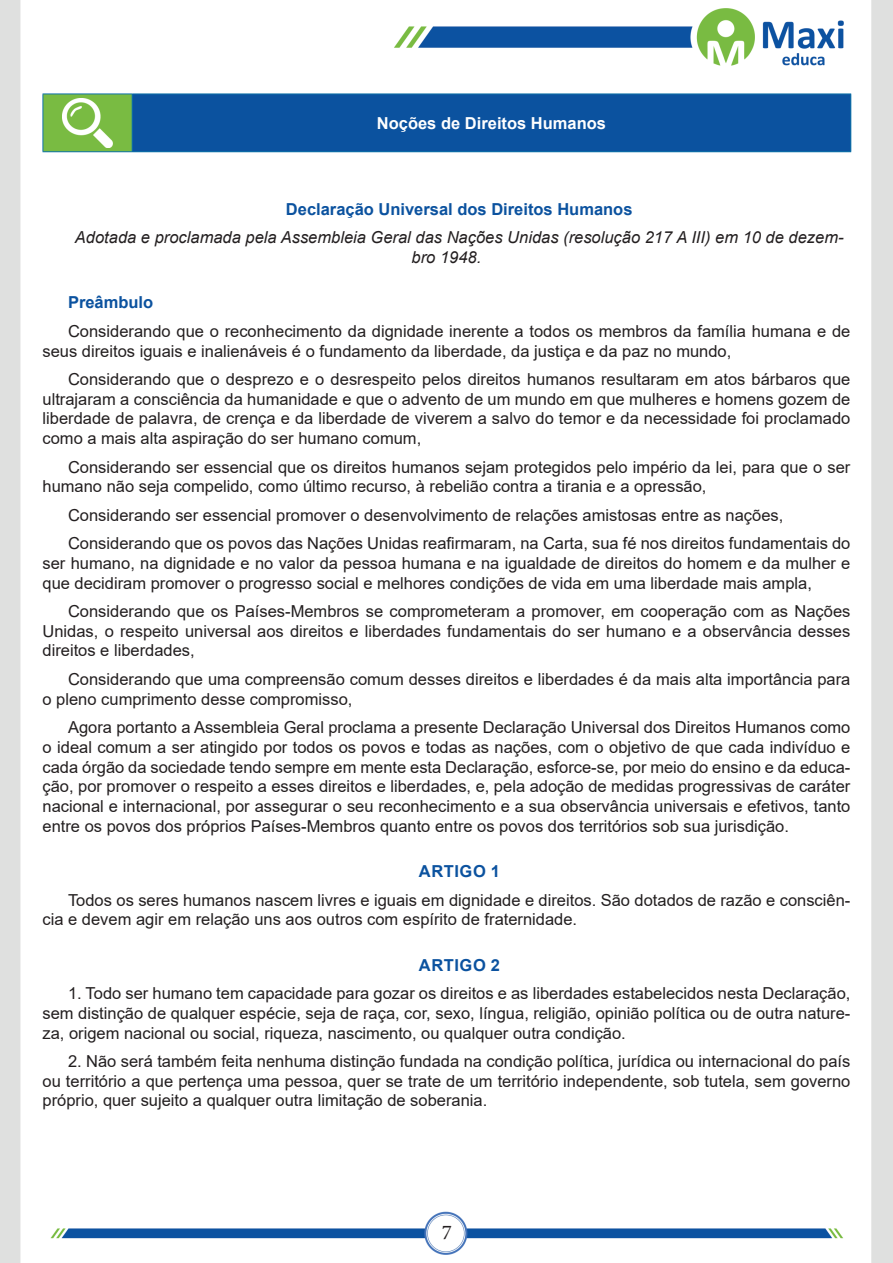
<style>
.page{position:relative;width:893px;height:1263px;background:#fff}
.page>*{position:absolute;margin:0;border:0;box-sizing:border-box;transform-origin:0 0}
.t1{font:21px "Minion Pro";color:#231f20}
.t2{font:16.5px/19.8px "Arial";color:#231f20}
.t3{font:italic 16.5px/19.8px "Arial";color:#231f20}
.t4{font:700 16.5px "Arial";color:#0b529f}
.t5{font:700 16.5px "Arial";color:#fff}
</style>
<div class="page">
<img style="left:0;top:0;width:893px;height:1263px">
<div style="left:43px;top:94px;width:89px;height:58px;background:#79bb42"></div>
<div style="left:132px;top:94px;width:719px;height:58px;background:#0b529f"></div>
<hr style="left:43px;top:94px;width:89px;height:1px;background:#0f73a9">
<hr style="left:43px;top:94px;width:1px;height:57px;background:#0f73a9">
<hr style="left:43px;top:151px;width:89px;height:1px;background:#0f73a9">
<hr style="left:132px;top:94px;width:719px;height:1px;background:#0f73a9">
<hr style="left:132px;top:94px;width:1px;height:57px;background:#0f73a9">
<hr style="left:850px;top:94px;width:1px;height:57px;background:#0f73a9">
<hr style="left:132px;top:151px;width:719px;height:1px;background:#0f73a9">
<img style="left:62px;top:98px;width:51px;height:49px">
<p class="t5" style="left:377px;top:111px;width:231px">Noções de Direitos Humanos</p>
<p class="t4" style="left:286px;top:198px;width:348px">Declaração Universal dos Direitos Humanos</p>
<p class="t3" style="left:412px;top:228px;width:433px;text-indent:-337px">Adotada e proclamada pela Assembleia Geral das Nações Unidas (resolução 217 A III) em 10 de dezem&shy;bro 1948.</p>
<p class="t4" style="left:68px;top:291px;width:87px">Preâmbulo</p>
<p class="t2" style="left:43px;top:321px;width:809px;text-indent:26px">Considerando que o reconhecimento da dignidade inerente a todos os membros da família humana e de seus direitos iguais e inalienáveis é o fundamento da liberdade, da justiça e da paz no mundo,</p>
<p class="t2" style="left:43px;top:369px;width:809px;text-align:justify;text-indent:26px">Considerando que o desprezo e o desrespeito pelos direitos humanos resultaram em atos bárbaros que ultrajaram a consciência da humanidade e que o advento de um mundo em que mulheres e homens gozem de liberdade de palavra, de crença e da liberdade de viverem a salvo do temor e da necessidade foi proclamado como a mais alta aspiração do ser humano comum,</p>
<p class="t2" style="left:43px;top:457px;width:809px;text-indent:26px">Considerando ser essencial que os direitos humanos sejam protegidos pelo império da lei, para que o ser humano não seja compelido, como último recurso, à rebelião contra a tirania e a opressão,</p>
<p class="t2" style="left:68px;top:501px;width:784px;line-height:28.3px">Considerando ser essencial promover o desenvolvimento de relações amistosas entre as nações,<br>Considerando que os povos das Nações Unidas reafirmaram, na Carta, sua fé nos direitos fundamentais do</p>
<p class="t2" style="left:43px;top:553px;width:809px">ser humano, na dignidade e no valor da pessoa humana e na igualdade de direitos do homem e da mulher e que decidiram promover o progresso social e melhores condições de vida em uma liberdade mais ampla,</p>
<p class="t2" style="left:43px;top:601px;width:809px;text-align:justify;text-indent:26px">Considerando que os Países-Membros se comprometeram a promover, em cooperação com as Nações Unidas, o respeito universal aos direitos e liberdades fundamentais do ser humano e a observância desses direitos e liberdades,</p>
<p class="t2" style="left:43px;top:669px;width:809px;text-indent:26px">Considerando que uma compreensão comum desses direitos e liberdades é da mais alta importância para o pleno cumprimento desse compromisso,</p>
<p class="t2" style="left:43px;top:717px;width:809px;text-align:justify;text-indent:26px">Agora portanto a Assembleia Geral proclama a presente Declaração Universal dos Direitos Humanos como o ideal comum a ser atingido por todos os povos e todas as nações, com o objetivo de que cada indivíduo e cada órgão da sociedade tendo sempre em mente esta Declaração, esforce-se, por meio do ensino e da educa&shy;ção, por promover o respeito a esses direitos e liberdades, e, pela adoção de medidas progressivas de caráter nacional e internacional, por assegurar o seu reconhecimento e a sua observância universais e efetivos, tanto entre os povos dos próprios Países-Membros quanto entre os povos dos territórios sob sua jurisdição.</p>
<p class="t4" style="left:419px;top:860px;width:83px">ARTIGO 1</p>
<p class="t2" style="left:43px;top:890px;width:809px;text-indent:26px">Todos os seres humanos nascem livres e iguais em dignidade e direitos. São dotados de razão e consciên&shy;cia e devem agir em relação uns aos outros com espírito de fraternidade.</p>
<p class="t4" style="left:419px;top:953px;width:83px">ARTIGO 2</p>
<p class="t2" style="left:43px;top:983px;width:809px;text-align:justify;text-indent:26px">1. Todo ser humano tem capacidade para gozar os direitos e as liberdades estabelecidos nesta Declaração, sem distinção de qualquer espécie, seja de raça, cor, sexo, língua, religião, opinião política ou de outra nature&shy;za, origem nacional ou social, riqueza, nascimento, ou qualquer outra condição.</p>
<p class="t2" style="left:43px;top:1051px;width:809px;text-align:justify;text-indent:26px">2. Não será também feita nenhuma distinção fundada na condição política, jurídica ou internacional do país ou território a que pertença uma pessoa, quer se trate de um território independente, sob tutela, sem governo próprio, quer sujeito a qualquer outra limitação de soberania.</p>
<p class="t1" style="left:442px;top:1218px;width:12px">7</p>
</div>
